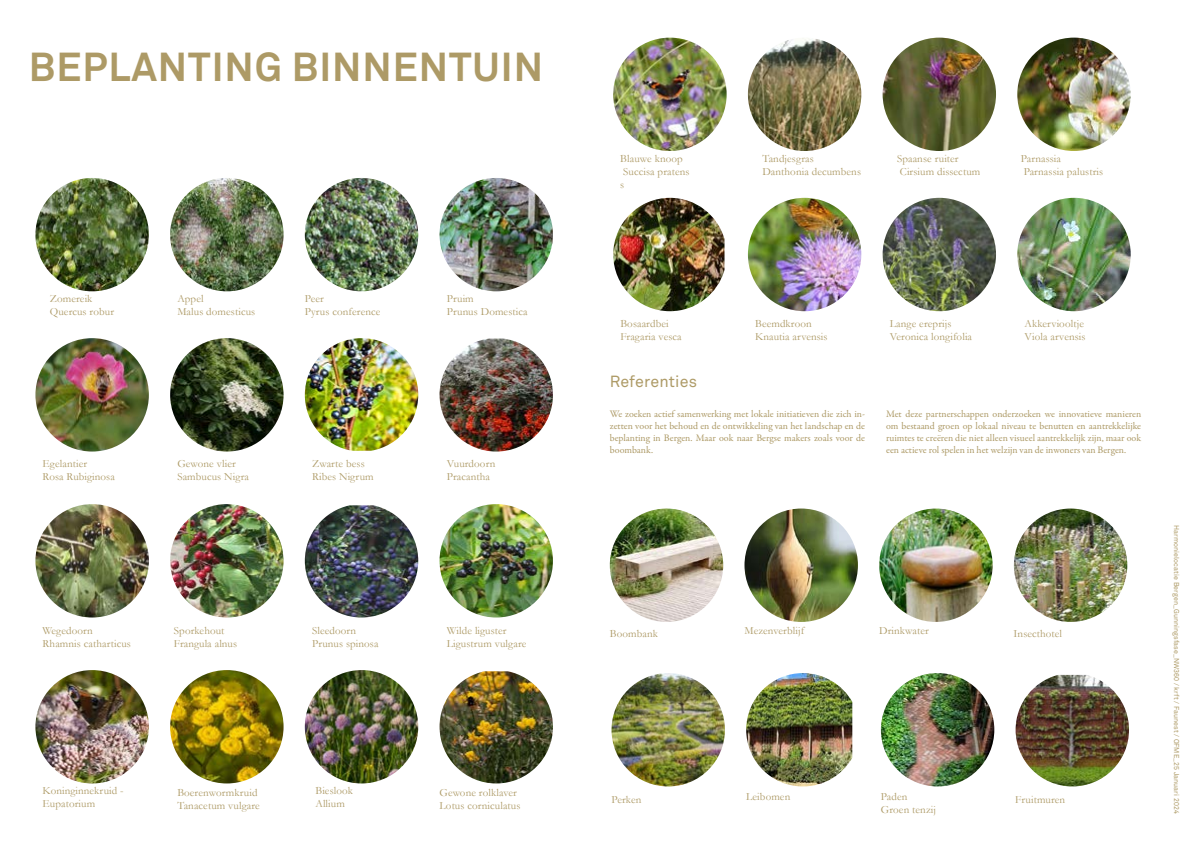
<style>
.page{position:relative;width:1191px;height:842px;background:#fff}
.page>*{position:absolute;margin:0;border:0;box-sizing:border-box;transform-origin:0 0}
.t1{font:700 40px "Akkurat";letter-spacing:.025em;color:#ad9a66}
.t2{font:16px "Akkurat";letter-spacing:.01em;color:#ae9b67}
.t3{font:11px/13.2px "Garamond";letter-spacing:.01em;color:#ae9b67}
.t4{font:10px/12px "Garamond Premr Pro";color:#ad9a66;text-align:justify}
.t5{font:7px "Akkurat";letter-spacing:.01em;color:#ae9b67}
</style>
<div class="page">
<img style="left:748px;top:198px;width:113px;height:113px;border-radius:57px">
<img style="left:613px;top:38px;width:113px;height:113px;border-radius:57px">
<img style="left:613px;top:198px;width:111px;height:113px">
<img style="left:610px;top:508px;width:113px;height:114px;border-radius:57px">
<img style="left:748px;top:38px;width:113px;height:113px;border-radius:57px">
<img style="left:882px;top:198px;width:114px;height:113px;border-radius:57px">
<img style="left:744px;top:508px;width:114px;height:114px;border-radius:57px">
<img style="left:882px;top:38px;width:114px;height:113px;border-radius:57px">
<img style="left:879px;top:508px;width:113px;height:114px;border-radius:57px">
<img style="left:1017px;top:38px;width:113px;height:113px;border-radius:57px">
<img style="left:1017px;top:198px;width:113px;height:113px;border-radius:57px">
<img style="left:1014px;top:508px;width:113px;height:114px;border-radius:57px">
<img style="left:35px;top:504px;width:114px;height:113px;border-radius:57px">
<img style="left:170px;top:338px;width:113px;height:114px;border-radius:57px">
<img style="left:35px;top:178px;width:114px;height:113px;border-radius:57px">
<img style="left:35px;top:338px;width:114px;height:114px;border-radius:57px">
<img style="left:170px;top:504px;width:113px;height:113px;border-radius:57px">
<img style="left:35px;top:670px;width:114px;height:113px;border-radius:57px">
<img style="left:170px;top:178px;width:113px;height:113px;border-radius:57px">
<img style="left:305px;top:338px;width:113px;height:113px">
<img style="left:170px;top:670px;width:113px;height:113px;border-radius:57px">
<img style="left:305px;top:178px;width:113px;height:113px;border-radius:57px">
<img style="left:305px;top:505px;width:113px;height:112px">
<img style="left:305px;top:670px;width:113px;height:113px;border-radius:57px">
<img style="left:439px;top:178px;width:114px;height:113px;border-radius:57px">
<img style="left:439px;top:338px;width:114px;height:114px">
<img style="left:439px;top:504px;width:114px;height:113px;border-radius:57px">
<img style="left:439px;top:671px;width:114px;height:112px">
<img style="left:611px;top:673px;width:114px;height:113px;border-radius:57px">
<img style="left:746px;top:673px;width:106px;height:113px">
<img style="left:881px;top:673px;width:113px;height:113px;border-radius:57px">
<img style="left:1015px;top:675px;width:114px;height:111px">
<h1 class="t1" style="left:29px;top:42px;width:515px">BEPLANTING BINNENTUIN</h1>
<p class="t3" style="left:50px;top:292px;width:66px">Zomereik<br>Quercus robur</p>
<p class="t3" style="left:305px;top:292px;width:77px">Peer<br>Pyrus conference</p>
<p class="t3" style="left:177px;top:292px;width:79px">Appel<br>Malus domesticus</p>
<p class="t3" style="left:447px;top:292px;width:82px">Pruim<br>Prunus Domestica</p>
<p class="t3" style="left:43px;top:457px;width:74px">Egelantier<br>Rosa Rubiginosa</p>
<p class="t3" style="left:177px;top:457px;width:73px">Gewone vlier<br>Sambucus Nigra</p>
<p class="t3" style="left:312px;top:457px;width:63px">Zwarte bess<br>Ribes Nigrum</p>
<p class="t3" style="left:447px;top:457px;width:50px">Vuurdoorn<br>Pracantha</p>
<p class="t3" style="left:43px;top:623px;width:90px">Wegedoorn<br>Rhamnis catharticus</p>
<p class="t3" style="left:174px;top:623px;width:65px">Sporkehout<br>Frangula alnus</p>
<p class="t3" style="left:312px;top:623px;width:68px">Sleedoorn<br>Prunus spinosa</p>
<p class="t3" style="left:447px;top:623px;width:81px">Wilde liguster<br>Ligustrum vulgare</p>
<p class="t3" style="left:43px;top:783px;width:83px">Koninginnekruid -<br>Eupatorium</p>
<p class="t3" style="left:177px;top:785px;width:84px">Boerenwormkruid<br>Tanacetum vulgare</p>
<p class="t3" style="left:315px;top:783px;width:39px">Bieslook<br>Allium</p>
<p class="t3" style="left:439px;top:785px;width:82px">Gewone rolklaver<br>Lotus corniculatus</p>
<p class="t3" style="left:620px;top:151px;width:71px">Blauwe knoop<br>Succisa pratens s</p>
<p class="t3" style="left:762px;top:151px;width:100px">Tandjesgras<br>Danthonia decumbens</p>
<p class="t3" style="left:897px;top:151px;width:85px">Spaanse ruiter<br>Cirsium dissectum</p>
<p class="t3" style="left:1020px;top:151px;width:84px">Parnassia<br>Parnassia palustris</p>
<p class="t3" style="left:620px;top:316px;width:63px">Bosaardbei<br>Fragaria vesca</p>
<p class="t3" style="left:755px;top:316px;width:74px">Beemdkroon<br>Knautia arvensis</p>
<p class="t3" style="left:890px;top:316px;width:84px">Lange ereprijs<br>Veronica longifolia</p>
<p class="t3" style="left:1024px;top:316px;width:62px">Akkerviooltje<br>Viola arvensis</p>
<h2 class="t2" style="left:610px;top:372px;width:89px">Referenties</h2>
<p class="t4" style="left:610px;top:408px;width:257px">We zoeken actief samenwerking met lokale initiatieven die zich in&shy;zetten voor het behoud en de ontwikkeling van het landschap en de beplanting in Bergen. Maar ook naar Bergse makers zoals voor de boombank.</p>
<p class="t4" style="left:886px;top:408px;width:257px">Met deze partnerschappen onderzoeken we innovatieve manieren om bestaand groen op lokaal niveau te benutten en aantrekkelijke ruimtes te creëren die niet alleen visueel aantrekkelijk zijn, maar ook een actieve rol spelen in het welzijn van de inwoners van Bergen.</p>
<p class="t3" style="left:744px;top:623px;width:61px">Mezenverblijf</p>
<p class="t3" style="left:1013px;top:627px;width:50px">Insecthotel</p>
<p class="t3" style="left:610px;top:627px;width:50px">Boombank</p>
<p class="t3" style="left:879px;top:623px;width:51px">Drinkwater</p>
<p class="t3" style="left:746px;top:789px;width:46px">Leibomen</p>
<p class="t3" style="left:1015px;top:793px;width:51px">Fruitmuren</p>
<p class="t3" style="left:611px;top:793px;width:31px">Perken</p>
<p class="t3" style="left:881px;top:789px;width:57px">Paden<br>Groen tenzij</p>
<p class="t5" style="left:1180px;top:525px;width:290px;rotate:90deg">Harmonielocatie Bergen_Gunningsfase_NW360 / krft / Faunest / OFME_25 Januari 2024</p>
</div>
